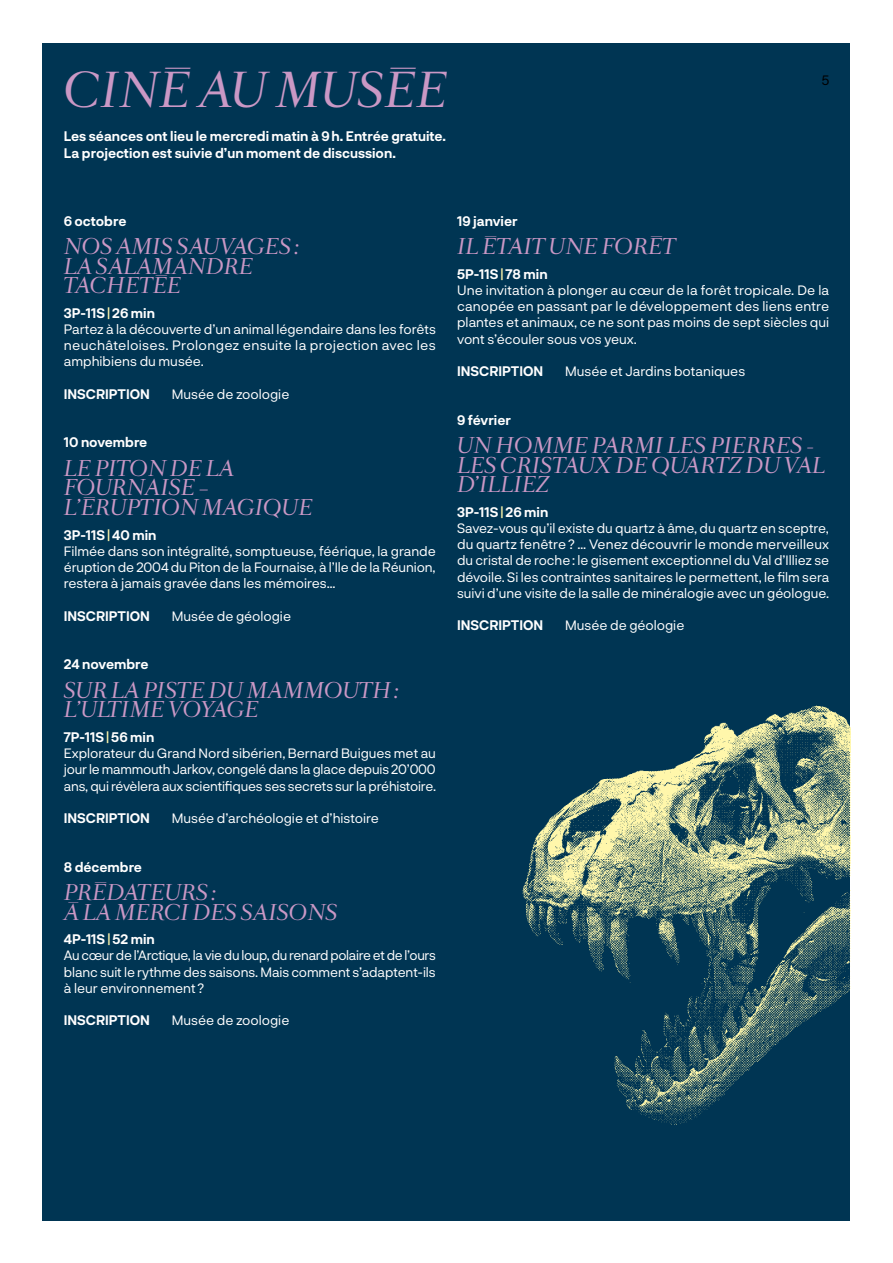
<style>
.page{position:relative;width:893px;height:1263px;background:#fff}
.page>*{position:absolute;margin:0;border:0;box-sizing:border-box;transform-origin:0 0}
.t1{font:43.2px "Romain Rumine Titre";color:#ca98c5}
.t2{font:19.5px/19.5px "Romain Rumine Titre";color:#ca98c5}
.t3{font:13.5px/16.2px "Neurial Grotesk";color:#fff}
.t4{font:700 13.5px/16.2px "Neurial Grotesk";color:#fff}
.t5{font:13.5px "Neurial Grotesk";color:#000}
.s1{font-weight:700}
.s2{font-weight:700;color:#fff7ab}
</style>
<div class="page">
<div style="left:43px;top:43px;width:807px;height:1177px;background:#003553"></div>
<img style="left:522px;top:705px;width:328px;height:420px">
<h1 class="t1" style="left:64px;top:67px;width:385px">CINÉ AU MUSÉE</h1>
<p class="t5" style="left:822px;top:71px;width:9px">5</p>
<p class="t4" style="left:64px;top:128px;width:384px">Les séances ont lieu le mercredi matin à 9h. Entrée gratuite.<br>La projection est suivie d’un moment de discussion.</p>
<p class="t4" style="left:64px;top:212px;width:64px">6 octobre</p>
<h2 class="t2" style="left:64px;top:238px;width:237px">NOS AMIS SAUVAGES:<br>LA SALAMANDRE<br>TACHETÉE</h2>
<p class="t3" style="left:64px;top:304px;width:374px"><span class="s1">3P-11S</span><span class="s2">|</span><span class="s1">26 min<br></span>Partez à la découverte d’un animal légendaire dans les forêts neuchâteloises. Prolongez ensuite la projection avec les amphibiens du musée.</p>
<p class="t4" style="left:64px;top:385px;width:88px">INSCRIPTION</p>
<p class="t3" style="left:172px;top:385px;width:119px">Musée de zoologie</p>
<p class="t4" style="left:64px;top:434px;width:85px">10 novembre</p>
<h2 class="t2" style="left:64px;top:459px;width:250px">LE PITON DE LA<br>FOURNAISE –<br>L’ÉRUPTION MAGIQUE</h2>
<p class="t3" style="left:64px;top:526px;width:374px"><span class="s1">3P-11S</span><span class="s2">|</span><span class="s1">40 min<br></span>Filmée dans son intégralité, somptueuse, féérique, la grande éruption de 2004 du Piton de la Fournaise, à l’Ile de la Réunion, restera à jamais gravée dans les mémoires…</p>
<p class="t4" style="left:64px;top:607px;width:88px">INSCRIPTION</p>
<p class="t3" style="left:172px;top:607px;width:121px">Musée de géologie</p>
<p class="t4" style="left:64px;top:655px;width:86px">24 novembre</p>
<h2 class="t2" style="left:64px;top:681px;width:337px">SUR LA PISTE DU MAMMOUTH:<br>L’ULTIME VOYAGE</h2>
<p class="t3" style="left:64px;top:728px;width:374px"><span class="s1">7P-11S</span><span class="s2">|</span><span class="s1">56 min<br></span>Explorateur du Grand Nord sibérien, Bernard Buigues met au jour le mammouth Jarkov, congelé dans la glace depuis 20’000 ans, qui révèlera aux scientifiques ses secrets sur la préhistoire.</p>
<p class="t4" style="left:64px;top:809px;width:88px">INSCRIPTION</p>
<p class="t3" style="left:172px;top:809px;width:209px">Musée d’archéologie et d’histoire</p>
<p class="t4" style="left:64px;top:858px;width:80px">8 décembre</p>
<h2 class="t2" style="left:64px;top:883px;width:275px">PRÉDATEURS:<br>À LA MERCI DES SAISONS</h2>
<p class="t3" style="left:64px;top:931px;width:374px"><span class="s1">4P-11S</span><span class="s2">|</span><span class="s1">52 min<br></span>Au cœur de l’Arctique, la vie du loup, du renard polaire et de l’ours blanc suit le rythme des saisons. Mais comment s’adaptent-ils à leur environnement?</p>
<p class="t4" style="left:64px;top:1011px;width:88px">INSCRIPTION</p>
<p class="t3" style="left:172px;top:1012px;width:119px">Musée de zoologie</p>
<p class="t4" style="left:457px;top:212px;width:62px">19 janvier</p>
<h2 class="t2" style="left:457px;top:238px;width:220px">IL ÉTAIT UNE FORÊT</h2>
<p class="t3" style="left:457px;top:265px;width:374px"><span class="s1">5P-11S</span><span class="s2">|</span><span class="s1">78 min<br></span>Une invitation à plonger au cœur de la forêt tropicale. De la canopée en passant par le développement des liens entre plantes et animaux, ce ne sont pas moins de sept siècles qui vont s’écouler sous vos yeux.</p>
<p class="t4" style="left:457px;top:362px;width:88px">INSCRIPTION</p>
<p class="t3" style="left:565px;top:362px;width:182px">Musée et Jardins botaniques</p>
<p class="t4" style="left:457px;top:411px;width:55px">9 février</p>
<h2 class="t2" style="left:457px;top:437px;width:370px">UN HOMME PARMI LES PIERRES -<br>LES CRISTAUX DE QUARTZ DU VAL<br>D’ILLIEZ</h2>
<p class="t3" style="left:457px;top:503px;width:374px"><span class="s1">3P-11S</span><span class="s2">|</span><span class="s1">26 min<br></span>Savez-vous qu’il existe du quartz à âme, du quartz en sceptre, du quartz fenêtre? … Venez découvrir le monde merveilleux du cristal de roche: le gisement exceptionnel du Val d’Illiez se dévoile. Si les contraintes sanitaires le permettent, le film sera suivi d’une visite de la salle de minéralogie avec un géologue.</p>
<p class="t4" style="left:457px;top:616px;width:88px">INSCRIPTION</p>
<p class="t3" style="left:565px;top:617px;width:121px">Musée de géologie</p>
</div>
